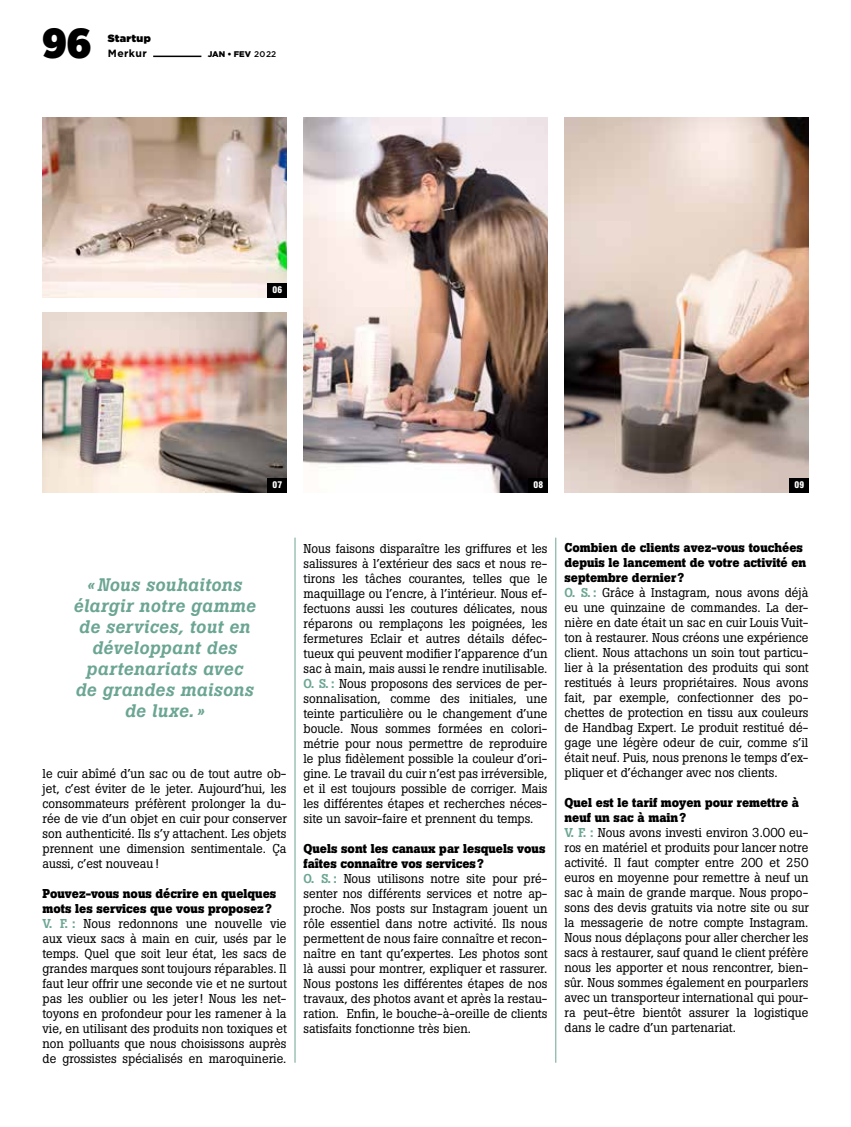
<style>
.page{position:relative;width:851px;height:1127px;background:#fff}
.page>*{position:absolute;margin:0;border:0;box-sizing:border-box;transform-origin:0 0}
.t1{font:900 42px "Gotham Narrow";color:#000}
.t2{font:italic 500 18px/21px "Boton Pro";letter-spacing:.02em;color:#6ba593;text-align:center}
.t3{font:12.75px/15px "Boton Pro";color:#000}
.t4{font:10.5px "Gotham Ultra";letter-spacing:.03em;color:#000}
.t5{font:700 10.5px "Gotham";letter-spacing:.035em;color:#000}
.t6{font:900 condensed 9px "Swiss 721 BT";color:#fff}
.t7{font:900 8.25px "Gotham";color:#000}
.s1{font-weight:500}
.s2{font-weight:700}
.s3{font-weight:500;color:#6ba593}
</style>
<div class="page">
<hr style="left:153px;top:56px;width:48px;height:1px;background:#000">
<hr style="left:294px;top:538px;width:1px;height:525px;background:#6ba593">
<hr style="left:555px;top:538px;width:1px;height:525px;background:#6ba593">
<img style="left:43px;top:118px;width:243px;height:180px">
<img style="left:43px;top:313px;width:243px;height:180px">
<img style="left:303px;top:118px;width:244px;height:375px">
<img style="left:564px;top:118px;width:244px;height:375px">
<div style="left:267px;top:283px;width:19px;height:15px;background:#000"></div>
<div style="left:267px;top:478px;width:19px;height:15px;background:#000"></div>
<div style="left:528px;top:478px;width:19px;height:15px;background:#000"></div>
<div style="left:789px;top:478px;width:19px;height:15px;background:#000"></div>
<h1 class="t1" style="left:42px;top:14px;width:51px">96</h1>
<p class="t4" style="left:108px;top:33px;width:44px">Startup</p>
<p class="t5" style="left:108px;top:48px;width:40px">Merkur</p>
<p class="t7" style="left:208px;top:50px;width:70px">JAN • FEV <span class="s1">2022</span></p>
<p class="t6" style="left:272px;top:285px;width:11px">06</p>
<p class="t6" style="left:272px;top:480px;width:11px">07</p>
<p class="t6" style="left:533px;top:480px;width:11px">08</p>
<p class="t6" style="left:794px;top:480px;width:11px">09</p>
<h2 class="t2" style="left:73px;top:574px;width:184px">«Nous souhaitons élargir notre gamme de services, tout en développant des partenariats avec<br>de grandes maisons de luxe.»</h2>
<p class="t3" style="left:43px;top:766px;width:246px;text-align:justify">le cuir abîmé d’un sac ou de tout autre ob&shy;jet, c’est éviter de le jeter. Aujourd’hui, les consommateurs préfèrent prolonger la du&shy;rée de vie d’un objet en cuir pour conserver son authenticité. Ils s’y attachent. Les objets prennent une dimension sentimentale. Ça aussi, c’est nouveau!</p>
<p class="t3" style="left:43px;top:886px;width:246px"><span class="s2">Pouvez-vous nous décrire en quelques mots les services que vous proposez?<br></span><span class="s3">V. F. :</span> Nous redonnons une nouvelle vie aux vieux sacs à main en cuir, usés par le temps. Quel que soit leur état, les sacs de grandes marques sont toujours réparables. Il faut leur offrir une seconde vie et ne surtout pas les oublier ou les jeter! Nous les net&shy;toyons en profondeur pour les ramener à la vie, en utilisant des produits non toxiques et non polluants que nous choisissons auprès de grossistes spécialisés en maroquinerie.</p>
<p class="t3" style="left:303px;top:541px;width:245px;text-align:justify">Nous faisons disparaître les griffures et les salissures à l’extérieur des sacs et nous re&shy;tirons les tâches courantes, telles que le maquillage ou l’encre, à l’intérieur. Nous ef&shy;fectuons aussi les coutures délicates, nous réparons ou remplaçons les poignées, les fermetures Eclair et autres détails défec&shy;tueux qui peuvent modifier l’apparence d’un sac à main, mais aussi le rendre inutilisable.<br><span class="s3">O. S.:</span> Nous proposons des services de per&shy;sonnalisation, comme des initiales, une teinte particulière ou le changement d’une boucle. Nous sommes formées en colori&shy;métrie pour nous permettre de reproduire le plus fidèlement possible la couleur d’ori&shy;gine. Le travail du cuir n’est pas irréversible, et il est toujours possible de corriger. Mais les différentes étapes et recherches néces&shy;site un savoir-faire et prennent du temps.</p>
<p class="t3" style="left:303px;top:840px;width:246px"><span class="s2">Quels sont les canaux par lesquels vous faîtes connaître vos services ?<br></span><span class="s3">O. S.:</span> Nous utilisons notre site pour pré&shy;senter nos différents services et notre ap&shy;proche. Nos posts sur Instagram jouent un rôle essentiel dans notre activité. Ils nous permettent de nous faire connaître et recon&shy;naître en tant qu’expertes. Les photos sont là aussi pour montrer, expliquer et rassurer.<br>Nous postons les différentes étapes de nos travaux, des photos avant et après la restau&shy;ration. Enfin, le bouche-à-oreille de clients satisfaits fonctionne très bien.</p>
<p class="t3" style="left:564px;top:540px;width:246px"><span class="s2">Combien de clients avez-vous touchées depuis le lancement de votre activité en septembre dernier?<br></span><span class="s3">O. S.:</span> Grâce à Instagram, nous avons déjà eu une quinzaine de commandes. La der&shy;nière en date était un sac en cuir Louis Vuit&shy;ton à restaurer. Nous créons une expérience client. Nous attachons un soin tout particu&shy;lier à la présentation des produits qui sont restitués à leurs propriétaires. Nous avons fait, par exemple, confectionner des po&shy;chettes de protection en tissu aux couleurs de Handbag Expert. Le produit restitué dé&shy;gage une légère odeur de cuir, comme s’il était neuf. Puis, nous prenons le temps d’ex&shy;pliquer et d’échanger avec nos clients.</p>
<p class="t3" style="left:564px;top:795px;width:246px"><span class="s2">Quel est le tarif moyen pour remettre à neuf un sac à main?<br></span><span class="s3">V. F. :</span> Nous avons investi environ 3.000 eu&shy;ros en matériel et produits pour lancer notre activité. Il faut compter entre 200 et 250 euros en moyenne pour remettre à neuf un sac à main de grande marque. Nous propo&shy;sons des devis gratuits via notre site ou sur la messagerie de notre compte Instagram.<br>Nous nous déplaçons pour aller chercher les sacs à restaurer, sauf quand le client préfère nous les apporter et nous rencontrer, bien&shy;sûr. Nous sommes également en pourparlers avec un transporteur international qui pour&shy;ra peut-être bientôt assurer la logistique dans le cadre d’un partenariat.</p>
</div>
